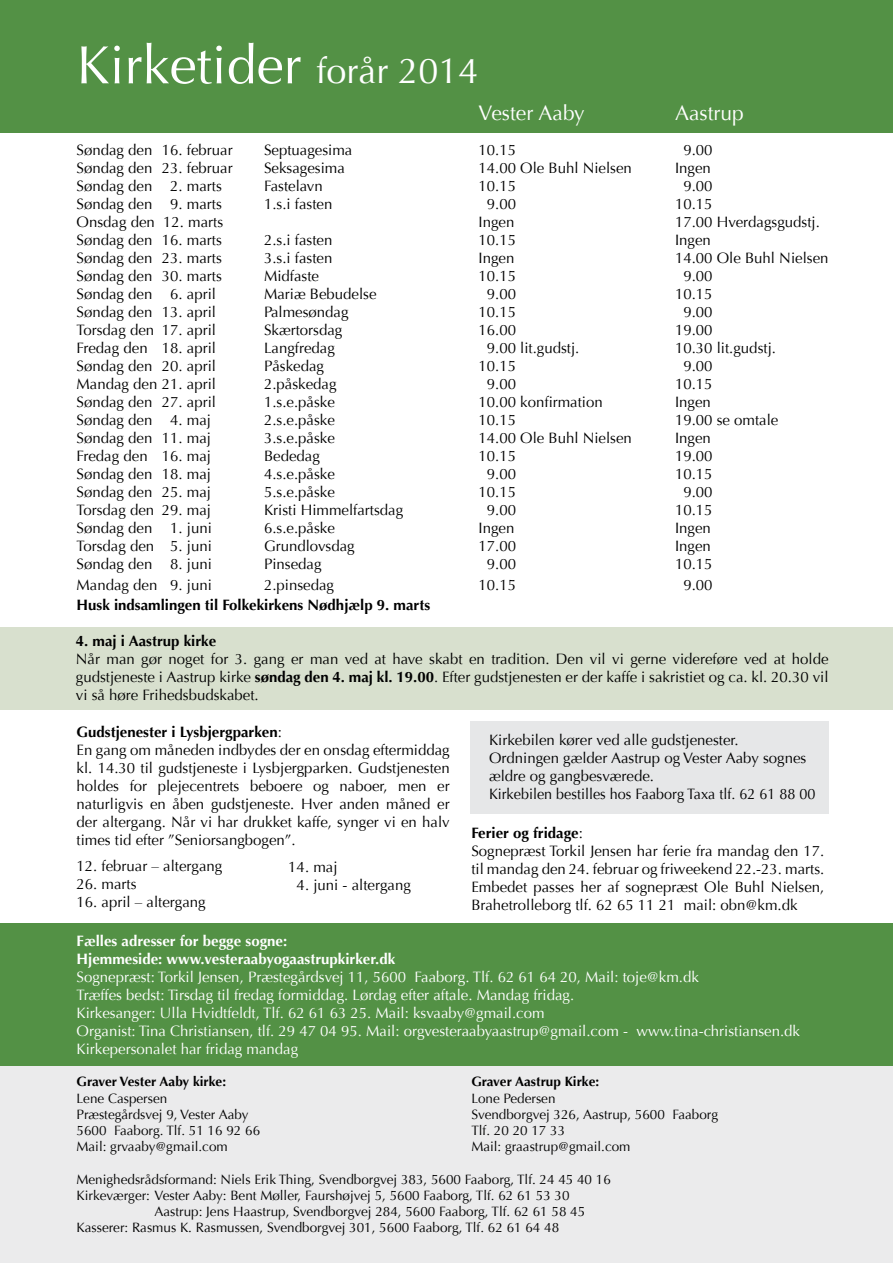
<style>
.page{position:relative;width:893px;height:1263px;background:#fff}
.page>*{position:absolute;margin:0;border:0;box-sizing:border-box;transform-origin:0 0}
.t1{font:54px "Optima";color:#fff}
.t2{font:21px "Optima";color:#fff}
.t3{font:15px/18px "Optima";color:#000}
.t4{font:15px/18px "Optima";color:#fff}
.t5{font:700 15px/18px "Optima";color:#fff}
.t6{font:700 15px "Optima";color:#000}
.t7{font:13.5px/16.2px "Optima";color:#000}
.t8{font:700 13.5px "Optima";color:#000}
.s1{font-size:36px}
.s2{font-weight:700}
</style>
<div class="page">
<div style="left:0;top:0;width:893px;height:133px;background:#539145"></div>
<div style="left:471px;top:721px;width:358px;height:93px;background:#e6e7e8"></div>
<div style="left:0;top:627px;width:893px;height:83px;background:#d8e0ce"></div>
<div style="left:0;top:1052px;width:893px;height:211px;background:#ebebec"></div>
<div style="left:0;top:923px;width:893px;height:142px;background:#539145"></div>
<h1 class="t1" style="left:77px;top:34px;width:404px">Kirketider <span class="s1">forår 2014</span></h1>
<h2 class="t2" style="left:479px;top:101px;width:108px">Vester Aaby</h2>
<h2 class="t2" style="left:675px;top:101px;width:70px">Aastrup</h2>
<p class="t3" style="left:77px;top:141px;width:158px">Søndag den 16. februar</p>
<p class="t3" style="left:264px;top:141px;width:90px">Septuagesima</p>
<p class="t3" style="left:479px;top:141px;width:39px">10.15</p>
<p class="t3" style="left:683px;top:141px;width:31px">9.00</p>
<p class="t3" style="left:77px;top:159px;width:158px">Søndag den 23. februar</p>
<p class="t3" style="left:264px;top:159px;width:82px">Seksagesima</p>
<p class="t3" style="left:479px;top:159px;width:155px">14.00 Ole Buhl Nielsen</p>
<p class="t3" style="left:675px;top:159px;width:37px">Ingen</p>
<p class="t3" style="left:77px;top:177px;width:147px">Søndag den 2. marts</p>
<p class="t3" style="left:264px;top:177px;width:60px">Fastelavn</p>
<p class="t3" style="left:479px;top:177px;width:39px">10.15</p>
<p class="t3" style="left:683px;top:177px;width:31px">9.00</p>
<p class="t3" style="left:77px;top:195px;width:147px">Søndag den 9. marts</p>
<p class="t3" style="left:264px;top:195px;width:70px">1.s.i fasten</p>
<p class="t3" style="left:487px;top:195px;width:31px">9.00</p>
<p class="t3" style="left:675px;top:195px;width:39px">10.15</p>
<p class="t3" style="left:77px;top:213px;width:148px">Onsdag den 12. marts</p>
<p class="t3" style="left:479px;top:213px;width:37px">Ingen</p>
<p class="t3" style="left:675px;top:213px;width:146px">17.00 Hverdagsgudstj.</p>
<p class="t3" style="left:77px;top:231px;width:147px">Søndag den 16. marts</p>
<p class="t3" style="left:264px;top:231px;width:70px">2.s.i fasten</p>
<p class="t3" style="left:479px;top:231px;width:39px">10.15</p>
<p class="t3" style="left:675px;top:231px;width:37px">Ingen</p>
<p class="t3" style="left:77px;top:249px;width:147px">Søndag den 23. marts</p>
<p class="t3" style="left:264px;top:249px;width:70px">3.s.i fasten</p>
<p class="t3" style="left:479px;top:249px;width:37px">Ingen</p>
<p class="t3" style="left:675px;top:249px;width:155px">14.00 Ole Buhl Nielsen</p>
<p class="t3" style="left:77px;top:267px;width:147px">Søndag den 30. marts</p>
<p class="t3" style="left:264px;top:267px;width:57px">Midfaste</p>
<p class="t3" style="left:479px;top:267px;width:39px">10.15</p>
<p class="t3" style="left:683px;top:267px;width:31px">9.00</p>
<p class="t3" style="left:77px;top:285px;width:141px">Søndag den 6. april</p>
<p class="t3" style="left:264px;top:285px;width:114px">Mariæ Bebudelse</p>
<p class="t3" style="left:487px;top:285px;width:31px">9.00</p>
<p class="t3" style="left:675px;top:285px;width:39px">10.15</p>
<p class="t3" style="left:77px;top:303px;width:141px">Søndag den 13. april</p>
<p class="t3" style="left:264px;top:303px;width:86px">Palmesøndag</p>
<p class="t3" style="left:479px;top:303px;width:39px">10.15</p>
<p class="t3" style="left:683px;top:303px;width:31px">9.00</p>
<p class="t3" style="left:77px;top:321px;width:141px">Torsdag den 17. april</p>
<p class="t3" style="left:264px;top:321px;width:80px">Skærtorsdag</p>
<p class="t3" style="left:479px;top:321px;width:39px">16.00</p>
<p class="t3" style="left:675px;top:321px;width:39px">19.00</p>
<p class="t3" style="left:77px;top:339px;width:141px">Fredag den 18. april</p>
<p class="t3" style="left:264px;top:339px;width:72px">Langfredag</p>
<p class="t3" style="left:487px;top:339px;width:94px">9.00 lit.gudstj.</p>
<p class="t3" style="left:675px;top:339px;width:102px">10.30 lit.gudstj.</p>
<p class="t3" style="left:77px;top:357px;width:141px">Søndag den 20. april</p>
<p class="t3" style="left:264px;top:357px;width:62px">Påskedag</p>
<p class="t3" style="left:479px;top:357px;width:39px">10.15</p>
<p class="t3" style="left:683px;top:357px;width:31px">9.00</p>
<p class="t3" style="left:77px;top:375px;width:141px">Mandag den 21. april</p>
<p class="t3" style="left:264px;top:375px;width:74px">2.påskedag</p>
<p class="t3" style="left:487px;top:375px;width:31px">9.00</p>
<p class="t3" style="left:675px;top:375px;width:39px">10.15</p>
<p class="t3" style="left:77px;top:393px;width:141px">Søndag den 27. april</p>
<p class="t3" style="left:264px;top:393px;width:72px">1.s.e.påske</p>
<p class="t3" style="left:479px;top:393px;width:126px">10.00 konfirmation</p>
<p class="t3" style="left:675px;top:393px;width:37px">Ingen</p>
<p class="t3" style="left:77px;top:411px;width:136px">Søndag den 4. maj</p>
<p class="t3" style="left:264px;top:411px;width:72px">2.s.e.påske</p>
<p class="t3" style="left:479px;top:411px;width:39px">10.15</p>
<p class="t3" style="left:675px;top:411px;width:105px">19.00 se omtale</p>
<p class="t3" style="left:77px;top:429px;width:136px">Søndag den 11. maj</p>
<p class="t3" style="left:264px;top:429px;width:72px">3.s.e.påske</p>
<p class="t3" style="left:479px;top:429px;width:155px">14.00 Ole Buhl Nielsen</p>
<p class="t3" style="left:675px;top:429px;width:37px">Ingen</p>
<p class="t3" style="left:77px;top:447px;width:136px">Fredag den 16. maj</p>
<p class="t3" style="left:264px;top:447px;width:57px">Bededag</p>
<p class="t3" style="left:479px;top:447px;width:39px">10.15</p>
<p class="t3" style="left:675px;top:447px;width:39px">19.00</p>
<p class="t3" style="left:77px;top:465px;width:136px">Søndag den 18. maj</p>
<p class="t3" style="left:264px;top:465px;width:72px">4.s.e.påske</p>
<p class="t3" style="left:487px;top:465px;width:31px">9.00</p>
<p class="t3" style="left:675px;top:465px;width:39px">10.15</p>
<p class="t3" style="left:77px;top:483px;width:136px">Søndag den 25. maj</p>
<p class="t3" style="left:264px;top:483px;width:72px">5.s.e.påske</p>
<p class="t3" style="left:479px;top:483px;width:39px">10.15</p>
<p class="t3" style="left:683px;top:483px;width:31px">9.00</p>
<p class="t3" style="left:77px;top:501px;width:136px">Torsdag den 29. maj</p>
<p class="t3" style="left:264px;top:501px;width:141px">Kristi Himmelfartsdag</p>
<p class="t3" style="left:487px;top:501px;width:31px">9.00</p>
<p class="t3" style="left:675px;top:501px;width:39px">10.15</p>
<p class="t3" style="left:77px;top:519px;width:137px">Søndag den 1. juni</p>
<p class="t3" style="left:264px;top:519px;width:72px">6.s.e.påske</p>
<p class="t3" style="left:479px;top:519px;width:37px">Ingen</p>
<p class="t3" style="left:675px;top:519px;width:37px">Ingen</p>
<p class="t3" style="left:77px;top:537px;width:137px">Torsdag den 5. juni</p>
<p class="t3" style="left:264px;top:537px;width:92px">Grundlovsdag</p>
<p class="t3" style="left:479px;top:537px;width:39px">17.00</p>
<p class="t3" style="left:675px;top:537px;width:37px">Ingen</p>
<p class="t3" style="left:77px;top:555px;width:137px">Søndag den 8. juni</p>
<p class="t3" style="left:264px;top:555px;width:59px">Pinsedag</p>
<p class="t3" style="left:487px;top:555px;width:31px">9.00</p>
<p class="t3" style="left:675px;top:555px;width:39px">10.15</p>
<p class="t3" style="left:77px;top:576px;width:137px">Mandag den 9. juni</p>
<p class="t3" style="left:264px;top:576px;width:72px">2.pinsedag</p>
<p class="t3" style="left:479px;top:576px;width:39px">10.15</p>
<p class="t3" style="left:683px;top:576px;width:31px">9.00</p>
<p class="t6" style="left:77px;top:596px;width:355px">Husk indsamlingen til Folkekirkens Nødhjælp 9. marts</p>
<p class="t6" style="left:76px;top:632px;width:142px">4. maj i Aastrup kirke</p>
<p class="t3" style="left:76px;top:650px;width:754px;text-align:justify">Når man gør noget for 3. gang er man ved at have skabt en tradition. Den vil vi gerne videreføre ved at holde gudstjeneste i Aastrup kirke <span class="s2">søndag den 4. maj kl. 19.00</span>. Efter gudstjenesten er der kaffe i sakristiet og ca. kl. 20.30 vil vi så høre Frihedsbudskabet.</p>
<p class="t3" style="left:77px;top:723px;width:375px"><span class="s2">Gudstjenester i Lysbjergparken</span>:<br>En gang om måneden indbydes der en onsdag eftermiddag kl. 14.30 til gudstjeneste i Lysbjergparken. Gudstjenesten holdes for plejecentrets beboere og naboer, men er naturligvis en åben gudstjeneste. Hver anden måned er der altergang. Når vi har drukket kaffe, synger vi en halv times tid efter ”Seniorsangbogen”.</p>
<p class="t3" style="left:77px;top:857px;width:147px">12. februar – altergang</p>
<p class="t3" style="left:77px;top:875px;width:62px">26. marts</p>
<p class="t3" style="left:77px;top:893px;width:131px">16. april – altergang</p>
<p class="t3" style="left:489px;top:731px;width:328px">Kirkebilen kører ved alle gudstjenester.<br>Ordningen gælder Aastrup og Vester Aaby sognes ældre og gangbesværede.<br>Kirkebilen bestilles hos Faaborg Taxa tlf. 62 61 88 00</p>
<p class="t3" style="left:471px;top:824px;width:354px"><span class="s2">Ferier og fridage</span>:<br>Sognepræst Torkil Jensen har ferie fra mandag den 17. til mandag den 24. februar og friweekend 22.-23. marts.<br>Embedet passes her af sognepræst Ole Buhl Nielsen, Brahetrolleborg tlf. 62 65 11 21 mail: obn@km.dk</p>
<p class="t3" style="left:288px;top:858px;width:51px">14. maj</p>
<p class="t3" style="left:297px;top:876px;width:116px">4. juni - altergang</p>
<p class="t5" style="left:77px;top:932px;width:320px">Fælles adresser for begge sogne:<br>Hjemmeside: www.vesteraabyogaastrupkirker.dk</p>
<p class="t4" style="left:77px;top:968px;width:725px">Sognepræst: Torkil Jensen, Præstegårdsvej 11, 5600 Faaborg. Tlf. 62 61 64 20, Mail: toje@km.dk<br>Træffes bedst: Tirsdag til fredag formiddag. Lørdag efter aftale. Mandag fridag.<br>Kirkesanger: Ulla Hvidtfeldt, Tlf. 62 61 63 25. Mail: ksvaaby@gmail.com<br>Organist: Tina Christiansen, tlf. 29 47 04 95. Mail: orgvesteraabyaastrup@gmail.com - www.tina-christiansen.dk Kirkepersonalet har fridag mandag</p>
<p class="t8" style="left:77px;top:1074px;width:151px">Graver Vester Aaby kirke:</p>
<p class="t7" style="left:77px;top:1090px;width:185px">Lene Caspersen<br>Præstegårdsvej 9, Vester Aaby<br>5600 Faaborg. Tlf. 51 16 92 66<br>Mail: grvaaby@gmail.com</p>
<p class="t7" style="left:77px;top:1171px;width:536px">Menighedsrådsformand: Niels Erik Thing, Svendborgvej 383, 5600 Faaborg, Tlf. 24 45 40 16</p>
<p class="t7" style="left:77px;top:1187px;width:495px">Kirkeværger: Vester Aaby: Bent Møller, Faurshøjvej 5, 5600 Faaborg, Tlf. 62 61 53 30</p>
<p class="t7" style="left:155px;top:1203px;width:432px">Aastrup: Jens Haastrup, Svendborgvej 284, 5600 Faaborg, Tlf. 62 61 58 45</p>
<p class="t7" style="left:77px;top:1220px;width:484px">Kasserer: Rasmus K. Rasmussen, Svendborgvej 301, 5600 Faaborg, Tlf. 62 61 64 48</p>
<p class="t8" style="left:471px;top:1074px;width:129px">Graver Aastrup Kirke:</p>
<p class="t7" style="left:471px;top:1090px;width:248px">Lone Pedersen<br>Svendborgvej 326, Aastrup, 5600 Faaborg<br>Tlf. 20 20 17 33<br>Mail: graastrup@gmail.com</p>
</div>
